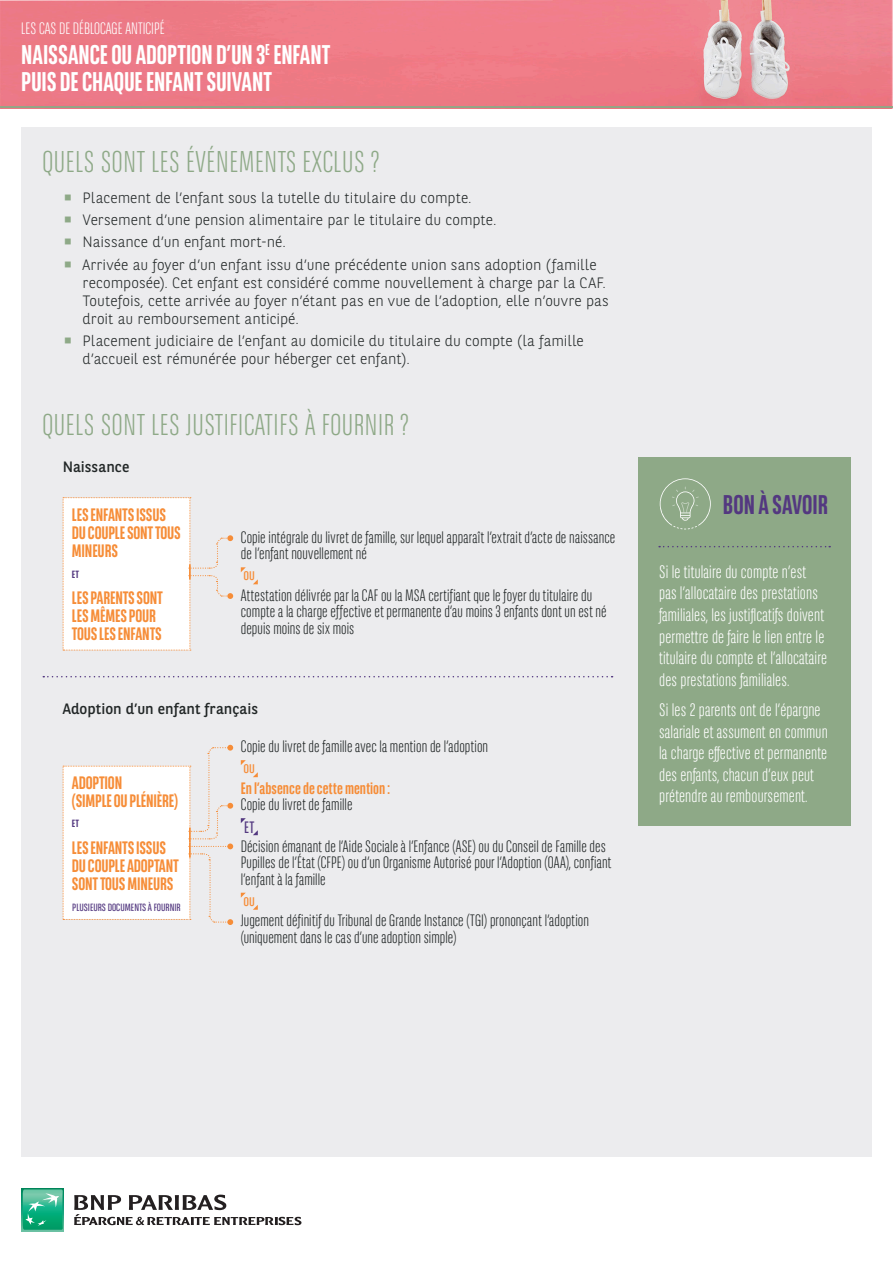
<style>
.page{position:relative;width:893px;height:1263px;background:#fff}
.page>*{position:absolute;margin:0;border:0;box-sizing:border-box;transform-origin:0 0}
.TITRES{font:300 30px "BNPP Sans Condensed";letter-spacing:.02em;color:#8ea987}
.TITRE_DE_LA_FICHE_VE{font:700 27px/27px "BNPP Sans Condensed";letter-spacing:-.005em;color:#fff}
.t1{font:700 27px "BNPP Sans Condensed";color:#533880}
.t2{font:300 18px/21.6px "BNPP Sans Condensed";letter-spacing:.01em;color:#fff}
.t3{font:700 18px/18px "BNPP Sans Condensed";letter-spacing:-.01em;color:#f68d38}
.TEXTES_TABLEAUX{font:300 16.5px/16.5px "BNPP Sans Condensed";letter-spacing:.005em;color:#222727}
.TEXTES_TABLEAUX-2{font:700 16.5px "BNPP Sans Condensed";letter-spacing:.005em;color:#f68d38}
.THÈME_VERSO_C70_M60{font:300 16.5px "BNPP Sans Condensed";color:#fff}
.texte_courant{font:16.5px "BNPP Sans Condensed";color:#f68d38}
.texte_courant-2{font:16.5px "BNPP Sans Condensed";color:#533880}
.t4{font:300 15px/18px "BNPP Sans";color:#222727}
.texte_courant-3{font:15px "BNPP Sans";letter-spacing:.005em;color:#222727}
.t5{font:10.5px "BNPP Sans Condensed";color:#533880;scale:1.08 1}
.t6{font:700 10.5px "BNPP Sans Condensed";color:#533880;scale:1.08 1}
</style>
<div class="page">
<img style="left:0;top:0;width:893px;height:106px">
<div style="left:21px;top:128px;width:851px;height:1029px;background:#ececee"></div>
<hr style="left:0;top:106px;width:893px;height:2px;background:#8ea987">
<svg style="left:43px;top:676px;width:570px;height:1px"></svg>
<svg style="left:241px;top:760px;width:17px;height:17px"></svg>
<svg style="left:241px;top:818px;width:17px;height:17px"></svg>
<svg style="left:241px;top:893px;width:17px;height:17px"></svg>
<svg style="left:63px;top:745px;width:170px;height:180px"></svg>
<svg style="left:241px;top:567px;width:17px;height:17px"></svg>
<svg style="left:63px;top:497px;width:170px;height:154px"></svg>
<div style="left:638px;top:457px;width:212px;height:368px;background:#8ea987"></div>
<svg style="left:659px;top:546px;width:171px;height:1px"></svg>
<svg style="left:660px;top:478px;width:51px;height:52px"></svg>
<svg style="left:21px;top:1189px;width:43px;height:42px"></svg>
<svg style="left:23px;top:1189px;width:40px;height:41px;background:#3ab890"></svg>
<svg style="left:74px;top:1194px;width:227px;height:31px"></svg>
<p class="THÈME_VERSO_C70_M60" style="left:21px;top:18px;width:145px">LES CAS DE DÉBLOCAGE ANTICIPÉ</p>
<p class="TITRE_DE_LA_FICHE_VE" style="left:21px;top:41px;width:311px">NAISSANCE OU ADOPTION D’UN 3<sup>E</sup> ENFANT<br>PUIS DE CHAQUE ENFANT SUIVANT</p>
<p class="TITRES" style="left:43px;top:143px;width:338px">QUELS SONT LES ÉVÉNEMENTS EXCLUS ?</p>
<p class="t4" style="left:83px;top:188px;width:391px">Placement de l’enfant sous la tutelle du titulaire du compte.</p>
<p class="t4" style="left:83px;top:210px;width:415px">Versement d’une pension alimentaire par le titulaire du compte.</p>
<p class="t4" style="left:83px;top:232px;width:205px">Naissance d’un enfant mort-né.</p>
<p class="t4" style="left:83px;top:255px;width:528px">Arrivée au foyer d’un enfant issu d’une précédente union sans adoption (famille recomposée). Cet enfant est considéré comme nouvellement à charge par la CAF.<br>Toutefois, cette arrivée au foyer n’étant pas en vue de l’adoption, elle n’ouvre pas droit au remboursement anticipé.</p>
<p class="t4" style="left:83px;top:331px;width:503px">Placement judiciaire de l’enfant au domicile du titulaire du compte (la famille d’accueil est rémunérée pour héberger cet enfant).</p>
<p class="TITRES" style="left:43px;top:406px;width:368px">QUELS SONT LES JUSTIFICATIFS À FOURNIR ?</p>
<p class="texte_courant-3" style="left:63px;top:456px;width:68px">Naissance</p>
<p class="t3" style="left:72px;top:506px;width:110px">LES ENFANTS ISSUS<br>DU COUPLE SONT TOUS<br>MINEURS</p>
<p class="t6" style="left:72px;top:568px;width:8px">ET</p>
<p class="t3" style="left:72px;top:589px;width:92px">LES PARENTS SONT<br>LES MÊMES POUR<br>TOUS LES ENFANTS</p>
<p class="TEXTES_TABLEAUX" style="left:241px;top:529px;width:376px">Copie intégrale du livret de famille, sur lequel apparaît l’extrait d’acte de naissance de l’enfant nouvellement né</p>
<p class="texte_courant" style="left:244px;top:566px;width:13px">ou</p>
<p class="TEXTES_TABLEAUX" style="left:241px;top:587px;width:367px">Attestation délivrée par la CAF ou la MSA certifiant que le foyer du titulaire du compte a la charge effective et permanente d’au moins 3 enfants dont un est né depuis moins de six mois</p>
<p class="texte_courant-3" style="left:63px;top:699px;width:197px">Adoption d’un enfant français</p>
<p class="t3" style="left:72px;top:773px;width:108px">ADOPTION<br>(SIMPLE OU PLÉNIÈRE)</p>
<p class="t6" style="left:72px;top:817px;width:8px">ET</p>
<p class="t3" style="left:72px;top:838px;width:108px">LES ENFANTS ISSUS<br>DU COUPLE ADOPTANT<br>SONT TOUS MINEURS</p>
<p class="t5" style="left:72px;top:901px;width:102px">PLUSIEURS DOCUMENTS À FOURNIR</p>
<p class="TEXTES_TABLEAUX" style="left:241px;top:738px;width:249px">Copie du livret de famille avec la mention de l’adoption</p>
<p class="texte_courant" style="left:244px;top:758px;width:13px">ou</p>
<p class="TEXTES_TABLEAUX-2" style="left:241px;top:778px;width:151px">En l’absence de cette mention :</p>
<p class="TEXTES_TABLEAUX" style="left:241px;top:796px;width:113px">Copie du livret de famille</p>
<p class="texte_courant-2" style="left:244px;top:818px;width:12px">ET</p>
<p class="TEXTES_TABLEAUX" style="left:241px;top:837px;width:372px">Décision émanant de l’Aide Sociale à l’Enfance (ASE) ou du Conseil de Famille des<br>Pupilles de l’État (CFPE) ou d’un Organisme Autorisé pour l’Adoption (OAA), confiant l’enfant à la famille</p>
<p class="texte_courant" style="left:244px;top:891px;width:13px">ou</p>
<p class="TEXTES_TABLEAUX" style="left:241px;top:912px;width:350px">Jugement définitif du Tribunal de Grande Instance (TGI) prononçant l’adoption (uniquement dans le cas d’une adoption simple)</p>
<p class="t1" style="left:723px;top:489px;width:107px">BON À SAVOIR</p>
<p class="t2" style="left:659px;top:560px;width:170px">Si le titulaire du compte n’est pas l’allocataire des prestations familiales, les justificatifs doivent permettre de faire le lien entre le titulaire du compte et l’allocataire des prestations familiales.</p>
<p class="t2" style="left:659px;top:699px;width:170px">Si les 2 parents ont de l’épargne salariale et assument en commun la charge effective et permanente des enfants, chacun d’eux peut prétendre au remboursement.</p>
</div>
